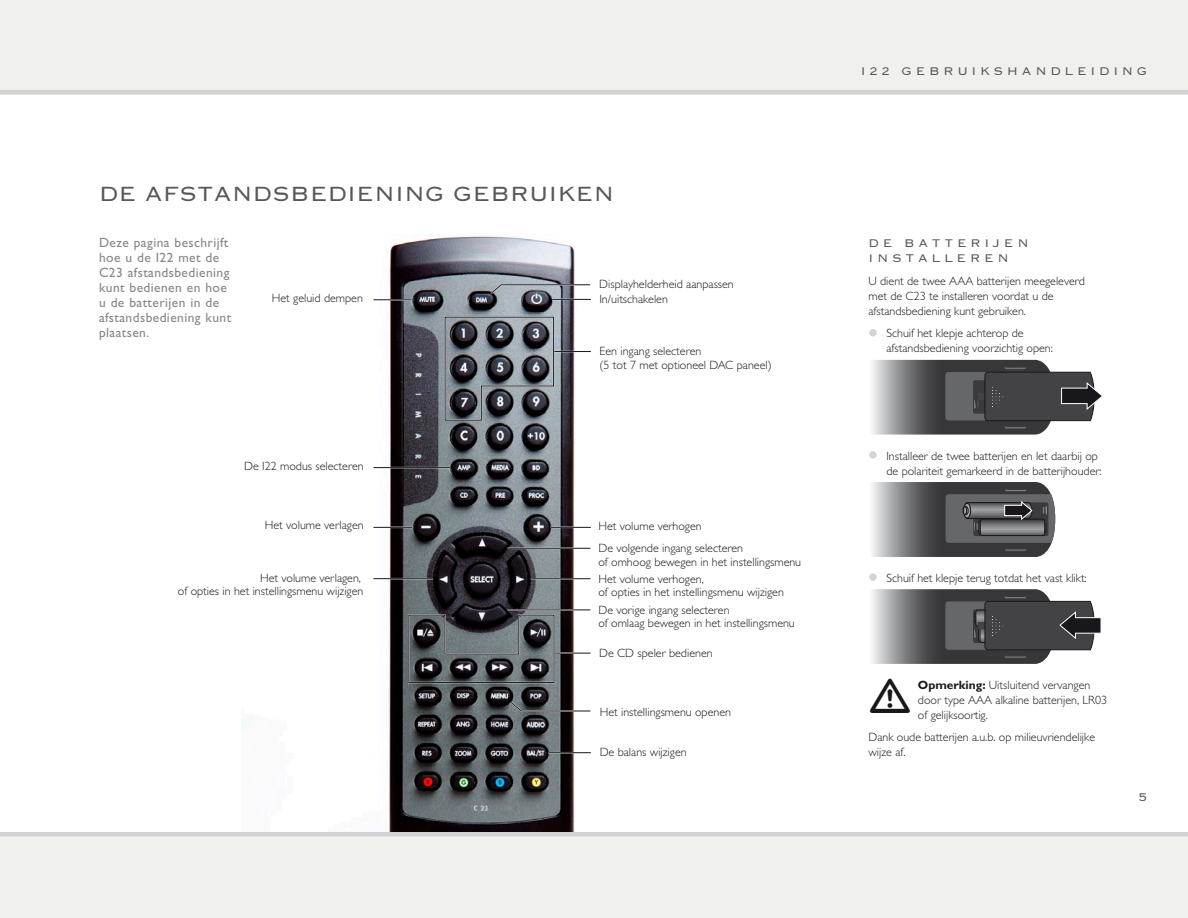
<style>
.page{position:relative;width:1188px;height:918px;background:#fff}
.page>*{position:absolute;margin:0;border:0;box-sizing:border-box;transform-origin:0 0}
.t1{font:27px "Lindgrensans";color:#58585a}
.t2{font:14.7px/15px "Lindgrensans";letter-spacing:.25em;color:#58585a}
.t3{font:13.5px/15px "Gill Sans";letter-spacing:.03em;color:#87888a}
.t4{font:300 12px/15px "Gill Sans";color:#1a171c}
.s1{font-size:18px;color:#d3d3d3}
.s2{font-weight:700}
</style>
<div class="page">
<div style="left:0;top:0;width:1188px;height:94px;background:#f0f1ec"></div>
<div style="left:0;top:832px;width:1188px;height:86px;background:#f0f1ec"></div>
<div style="left:869px;top:329px;width:8px;height:7px;border:3px solid #d3d3d3;border-radius:50%"></div>
<svg style="left:872px;top:360px;width:229px;height:75px;background:#6a6a6c"></svg>
<div style="left:869px;top:451px;width:8px;height:8px;border:3px solid #d3d3d3;border-radius:50%"></div>
<svg style="left:872px;top:482px;width:183px;height:75px;background:#69696b"></svg>
<div style="left:869px;top:573px;width:8px;height:8px;border:3px solid #d3d3d3;border-radius:50%"></div>
<svg style="left:872px;top:589px;width:229px;height:75px;background:#6a6a6c"></svg>
<img style="left:241px;top:234px;width:350px;height:598px">
<hr style="left:373px;top:299px;width:39px;height:2px;background:#fff">
<hr style="left:373px;top:299px;width:39px;height:1px;background:#1a171c">
<hr style="left:373px;top:527px;width:39px;height:1px;background:#1a171c">
<hr style="left:552px;top:299px;width:39px;height:1px;background:#1a171c">
<hr style="left:554px;top:351px;width:37px;height:1px;background:#1a171c">
<hr style="left:551px;top:527px;width:40px;height:1px;background:#1a171c">
<svg style="left:509px;top:700px;width:82px;height:13px"></svg>
<hr style="left:531px;top:578px;width:59px;height:1px;background:#1a171c">
<hr style="left:554px;top:652px;width:36px;height:2px;background:#fff">
<hr style="left:554px;top:653px;width:36px;height:1px;background:#1a171c">
<hr style="left:507px;top:548px;width:83px;height:1px;background:#1a171c">
<hr style="left:507px;top:609px;width:83px;height:2px;background:#fff">
<hr style="left:507px;top:610px;width:83px;height:1px;background:#1a171c">
<hr style="left:548px;top:752px;width:43px;height:1px;background:#1a171c">
<hr style="left:373px;top:578px;width:60px;height:1px;background:#1a171c">
<svg style="left:489px;top:283px;width:102px;height:13px"></svg>
<hr style="left:373px;top:467px;width:77px;height:1px;background:#1a171c">
<svg style="left:444px;top:316px;width:111px;height:106px;background:#63686e"></svg>
<svg style="left:407px;top:614px;width:149px;height:70px;background:#505457"></svg>
<h1 class="t1" style="left:99px;top:180px;width:517px">DE AFSTANDSBEDIENING GEBRUIKEN</h1>
<p class="t3" style="left:99px;top:235px;width:134px">Deze pagina beschrijft hoe u de I22 met de<br>C23 afstandsbediening kunt bedienen en hoe u de batterijen in de afstandsbediening kunt plaatsen.</p>
<p class="t4" style="left:272px;top:291px;width:93px">Het geluid dempen</p>
<p class="t4" style="left:244px;top:458px;width:121px">De I22 modus selecteren</p>
<p class="t4" style="left:265px;top:518px;width:100px">Het volume verlagen</p>
<p class="t4" style="left:178px;top:571px;width:187px;line-height:13.5px;text-align:right">Het volume verlagen,<br>of opties in het instellingsmenu wijzigen</p>
<p class="t4" style="left:599px;top:276px;width:136px">Displayhelderheid aanpassen</p>
<p class="t4" style="left:599px;top:291px;width:70px">In/uitschakelen</p>
<p class="t4" style="left:600px;top:344px;width:174px;line-height:13.5px">Een ingang selecteren<br>(5 tot 7 met optioneel DAC paneel)</p>
<p class="t4" style="left:598px;top:519px;width:105px">Het volume verhogen</p>
<p class="t4" style="left:598px;top:542px;width:204px;line-height:13.5px">De volgende ingang selecteren<br>of omhoog bewegen in het instellingsmenu</p>
<p class="t4" style="left:598px;top:603px;width:198px;line-height:13.5px">De vorige ingang selecteren<br>of omlaag bewegen in het instellingsmenu</p>
<p class="t4" style="left:598px;top:572px;width:187px;line-height:13.5px">Het volume verhogen,<br>of opties in het instellingsmenu wijzigen</p>
<p class="t4" style="left:599px;top:646px;width:115px">De CD speler bedienen</p>
<p class="t4" style="left:600px;top:704px;width:133px">Het instellingsmenu openen</p>
<p class="t4" style="left:600px;top:745px;width:89px">De balans wijzigen</p>
<p class="t2" style="left:861px;top:63px;width:288px">I22 GEBRUIKSHANDLEIDING</p>
<p class="t2" style="left:868px;top:236px;width:162px">DE BATTERIJEN<br>INSTALLEREN</p>
<p class="t4" style="left:868px;top:273px;width:218px">U dient de twee AAA batterijen meegeleverd met de C23 te installeren voordat u de afstandsbediening kunt gebruiken.</p>
<p class="t4" style="left:886px;top:326px;width:168px;text-indent:-18px"><span class="s1">•</span> Schuif het klepje achterop de afstandsbediening voorzichtig open:</p>
<p class="t4" style="left:868px;top:448px;width:235px;text-align:right"><span class="s1">•</span> Installeer de twee batterijen en let daarbij op de polariteit gemarkeerd in de batterijhouder:</p>
<p class="t4" style="left:868px;top:570px;width:220px"><span class="s1">•</span> Schuif het klepje terug totdat het vast klikt:</p>
<p class="t4" style="left:918px;top:677px;width:191px"><span class="s2">Opmerking:</span> Uitsluitend vervangen door type AAA alkaline batterijen, LR03 of gelijksoortig.</p>
<p class="t4" style="left:868px;top:730px;width:228px">Dank oude batterijen a.u.b. op milieuvriendelijke wijze af.</p>
<p class="t2" style="left:1139px;top:790px;width:10px">5</p>
</div>
